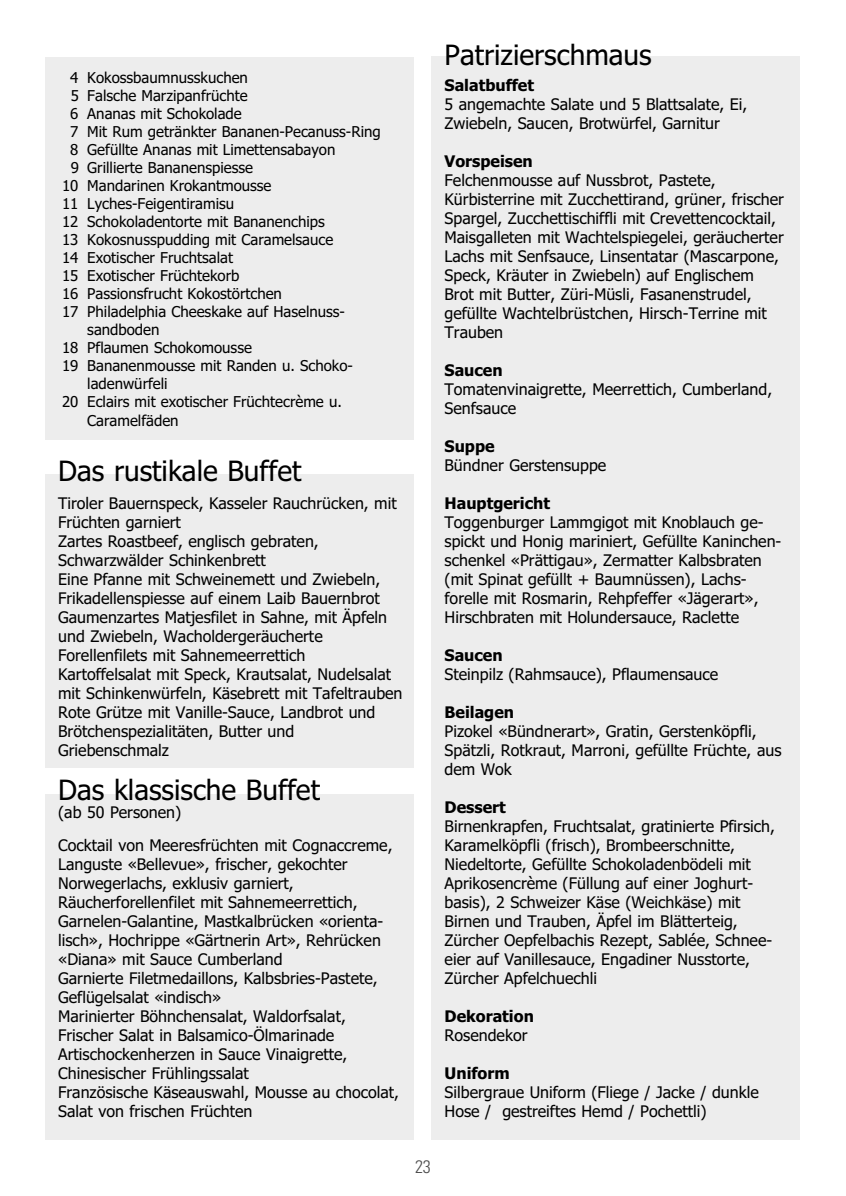
<style>
.page{position:relative;width:846px;height:1196px;background:#fff}
.page>*{position:absolute;margin:0;border:0;box-sizing:border-box;transform-origin:0 0}
.t1{font:28px "Tahoma";color:#000}
.t2{font:300 condensed 18px "Univers";color:#4d4d4d}
.t3{font:16px/19px "Tahoma";color:#000}
.t4{font:700 16px "Tahoma";color:#000}
.t5{font:15px "Tahoma";color:#000}
</style>
<div class="page">
<div style="left:431px;top:57px;width:368px;height:1083px;background:#ededed"></div>
<div style="left:45px;top:473px;width:369px;height:294px;background:#ededed"></div>
<div style="left:45px;top:794px;width:369px;height:346px;background:#ededed"></div>
<div style="left:45px;top:57px;width:369px;height:382px;background:#ededed"></div>
<p class="t5" style="left:70px;top:69px;width:179px">4 Kokossbaumnusskuchen</p>
<p class="t5" style="left:71px;top:87px;width:178px">5 Falsche Marzipanfrüchte</p>
<p class="t5" style="left:70px;top:105px;width:173px">6 Ananas mit Schokolade</p>
<p class="t5" style="left:70px;top:123px;width:312px">7 Mit Rum getränkter Bananen-Pecanuss-Ring</p>
<p class="t5" style="left:70px;top:141px;width:266px">8 Gefüllte Ananas mit Limettensabayon</p>
<p class="t5" style="left:71px;top:159px;width:184px">9 Grillierte Bananenspiesse</p>
<p class="t5" style="left:62px;top:177px;width:211px">10 Mandarinen Krokantmousse</p>
<p class="t5" style="left:62px;top:195px;width:174px">11 Lyches-Feigentiramisu</p>
<p class="t5" style="left:62px;top:213px;width:264px">12 Schokoladentorte mit Bananenchips</p>
<p class="t5" style="left:62px;top:231px;width:273px">13 Kokosnusspudding mit Caramelsauce</p>
<p class="t5" style="left:62px;top:249px;width:172px">14 Exotischer Fruchtsalat</p>
<p class="t5" style="left:62px;top:267px;width:179px">15 Exotischer Früchtekorb</p>
<p class="t5" style="left:62px;top:285px;width:221px">16 Passionsfrucht Kokostörtchen</p>
<p class="t5" style="left:62px;top:303px;width:284px">17 Philadelphia Cheeskake auf Haselnuss-</p>
<p class="t5" style="left:87px;top:321px;width:74px">sandboden</p>
<p class="t5" style="left:62px;top:339px;width:191px">18 Pflaumen Schokomousse</p>
<p class="t5" style="left:62px;top:357px;width:292px">19 Bananenmousse mit Randen u. Schoko-</p>
<p class="t5" style="left:87px;top:375px;width:82px">ladenwürfeli</p>
<p class="t5" style="left:62px;top:393px;width:281px">20 Eclairs mit exotischer Früchtecrème u.</p>
<p class="t5" style="left:87px;top:411px;width:93px">Caramelfäden</p>
<h1 class="t1" style="left:58px;top:454px;width:245px">Das rustikale Buffet</h1>
<p class="t3" style="left:58px;top:494px;width:346px">Tiroler Bauernspeck, Kasseler Rauchrücken, mit Früchten garniert<br>Zartes Roastbeef, englisch gebraten, Schwarzwälder Schinkenbrett<br>Eine Pfanne mit Schweinemett und Zwiebeln, Frikadellenspiesse auf einem Laib Bauernbrot Gaumenzartes Matjesfilet in Sahne, mit Äpfeln und Zwiebeln, Wacholdergeräucherte Forellenfilets mit Sahnemeerrettich<br>Kartoffelsalat mit Speck, Krautsalat, Nudelsalat mit Schinkenwürfeln, Käsebrett mit Tafeltrauben Rote Grütze mit Vanille-Sauce, Landbrot und Brötchenspezialitäten, Butter und Griebenschmalz</p>
<h1 class="t1" style="left:58px;top:774px;width:263px">Das klassische Buffet</h1>
<p class="t3" style="left:58px;top:796px;width:336px;line-height:33.2px">(ab 50 Personen)<br>Cocktail von Meeresfrüchten mit Cognaccreme,</p>
<p class="t3" style="left:58px;top:855px;width:342px">Languste «Bellevue», frischer, gekochter Norwegerlachs, exklusiv garniert, Räucherforellenfilet mit Sahnemeerrettich, Garnelen-Galantine, Mastkalbrücken «orienta&shy;lisch», Hochrippe «Gärtnerin Art», Rehrücken «Diana» mit Sauce Cumberland<br>Garnierte Filetmedaillons, Kalbsbries-Pastete, Geflügelsalat «indisch»<br>Marinierter Böhnchensalat, Waldorfsalat, Frischer Salat in Balsamico-Ölmarinade Artischockenherzen in Sauce Vinaigrette, Chinesischer Frühlingssalat<br>Französische Käseauswahl, Mousse au chocolat, Salat von frischen Früchten</p>
<h1 class="t1" style="left:444px;top:39px;width:208px">Patrizierschmaus</h1>
<p class="t4" style="left:444px;top:76px;width:91px">Salatbuffet</p>
<p class="t3" style="left:444px;top:95px;width:304px">5 angemachte Salate und 5 Blattsalate, Ei,<br>Zwiebeln, Saucen, Brotwürfel, Garnitur</p>
<p class="t4" style="left:444px;top:152px;width:90px">Vorspeisen</p>
<p class="t3" style="left:444px;top:171px;width:341px">Felchenmousse auf Nussbrot, Pastete, Kürbisterrine mit Zucchettirand, grüner, frischer Spargel, Zucchettischiffli mit Crevettencocktail, Maisgalleten mit Wachtelspiegelei, geräucherter Lachs mit Senfsauce, Linsentatar (Mascarpone, Speck, Kräuter in Zwiebeln) auf Englischem Brot mit Butter, Züri-Müsli, Fasanenstrudel, gefüllte Wachtelbrüstchen, Hirsch-Terrine mit Trauben</p>
<p class="t4" style="left:444px;top:361px;width:60px">Saucen</p>
<p class="t3" style="left:444px;top:380px;width:329px">Tomatenvinaigrette, Meerrettich, Cumberland,<br>Senfsauce</p>
<p class="t4" style="left:444px;top:437px;width:52px">Suppe</p>
<p class="t3" style="left:444px;top:456px;width:163px">Bündner Gerstensuppe</p>
<p class="t4" style="left:444px;top:494px;width:107px">Hauptgericht</p>
<p class="t3" style="left:444px;top:513px;width:338px">Toggenburger Lammgigot mit Knoblauch ge&shy;spickt und Honig mariniert, Gefüllte Kaninchen&shy;schenkel «Prättigau», Zermatter Kalbsbraten (mit Spinat gefüllt + Baumnüssen), Lachs&shy;forelle mit Rosmarin, Rehpfeffer «Jägerart», Hirschbraten mit Holundersauce, Raclette</p>
<p class="t4" style="left:444px;top:646px;width:60px">Saucen</p>
<p class="t3" style="left:444px;top:665px;width:275px">Steinpilz (Rahmsauce), Pflaumensauce</p>
<p class="t4" style="left:444px;top:703px;width:71px">Beilagen</p>
<p class="t3" style="left:444px;top:722px;width:338px">Pizokel «Bündnerart», Gratin, Gerstenköpfli,<br>Spätzli, Rotkraut, Marroni, gefüllte Früchte, aus dem Wok</p>
<p class="t4" style="left:444px;top:798px;width:63px">Dessert</p>
<p class="t3" style="left:444px;top:817px;width:332px">Birnenkrapfen, Fruchtsalat, gratinierte Pfirsich, Karamelköpfli (frisch), Brombeerschnitte, Niedeltorte, Gefüllte Schokoladenbödeli mit Aprikosencrème (Füllung auf einer Joghurt&shy;basis), 2 Schweizer Käse (Weichkäse) mit Birnen und Trauben, Äpfel im Blätterteig, Zürcher Oepfelbachis Rezept, Sablée, Schnee&shy;eier auf Vanillesauce, Engadiner Nusstorte, Zürcher Apfelchuechli</p>
<p class="t4" style="left:444px;top:1007px;width:91px">Dekoration</p>
<p class="t3" style="left:444px;top:1026px;width:84px">Rosendekor</p>
<p class="t4" style="left:444px;top:1064px;width:67px">Uniform</p>
<p class="t3" style="left:444px;top:1083px;width:315px">Silbergraue Uniform (Fliege / Jacke / dunkle<br>Hose / gestreiftes Hemd / Pochettli)</p>
<p class="t2" style="left:415px;top:1160px;width:17px">23</p>
</div>
